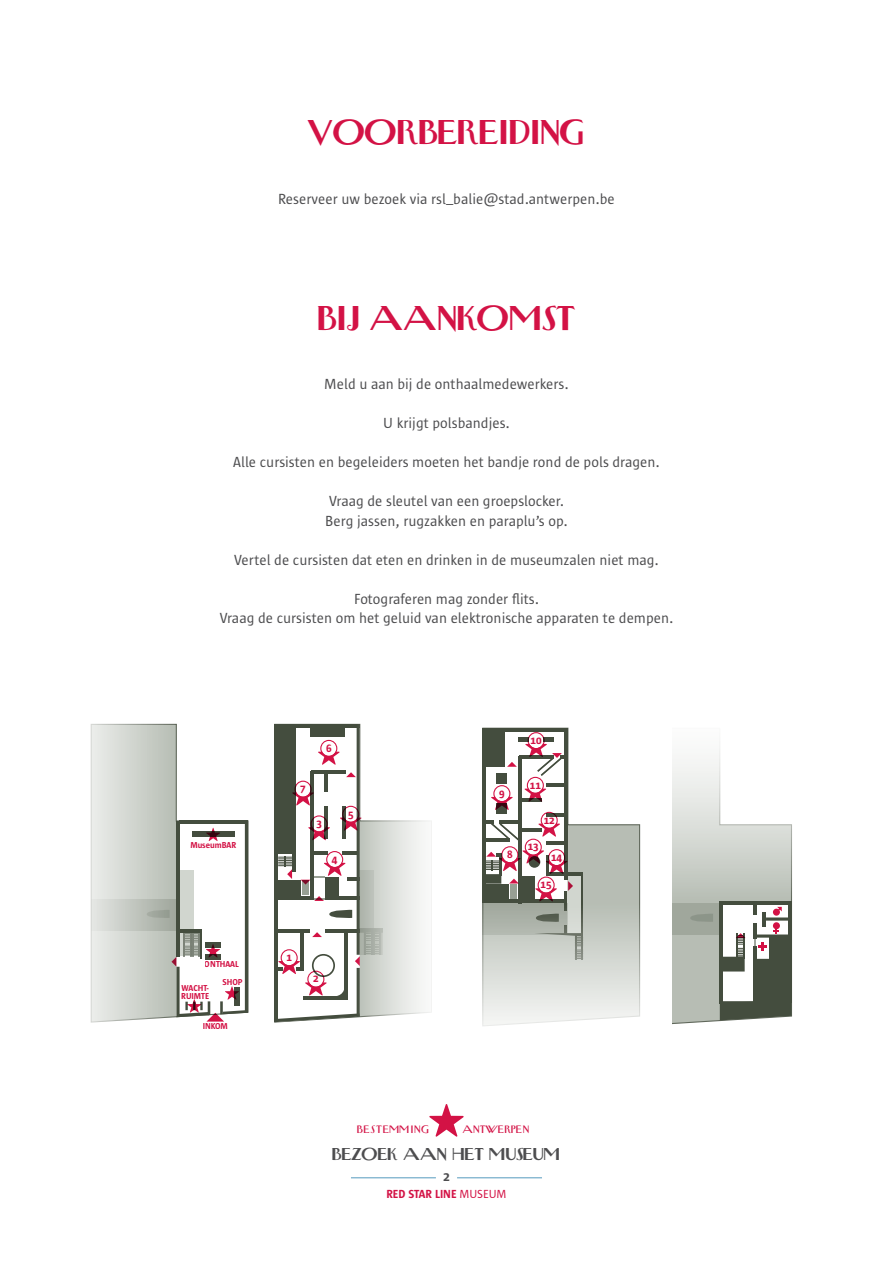
<style>
.page{position:relative;width:893px;height:1263px;background:#fff}
.page>*{position:absolute;margin:0;border:0;box-sizing:border-box;transform-origin:0 0}
.t1{font:700 24px "Newyorkertype";letter-spacing:-.04em;color:#d31245}
.t2{font:15px/19.5px "Sun Sans";color:#4d4d4f}
.t3{font:700 13.5px "Sun";color:#4d4d4f}
.t4{font:700 12px "Newyorkertype";letter-spacing:-.04em;color:#4d4d4f}
.t5{font:600 12px "Sun Sans";color:#d31245}
.t6{font:600 11.1px "Sun Sans";color:#d31245}
.t7{font:600 8.85px/7.2px "Sun Sans";color:#d31245}
.t8{font:7.5px "Newyorkertype";letter-spacing:.09em;color:#d31245}
.t9{font:7.5px "Newyorkertype";color:#d31245}
.s1{font-weight:400}
</style>
<div class="page">
<svg style="left:429px;top:1104px;width:35px;height:33px"></svg>
<svg style="left:672px;top:742px;width:120px;height:283px"></svg>
<div style="left:773px;top:922px;width:7px;height:7px;background:#d31245;border-radius:50%"></div>
<svg style="left:482px;top:728px;width:158px;height:298px"></svg>
<div style="left:483px;top:730px;width:22px;height:36px;background:#444d3e"></div>
<hr style="left:483px;top:728px;width:85px;height:3px;background:#444d3e">
<hr style="left:565px;top:728px;width:3px;height:152px;background:#444d3e">
<svg style="left:483px;top:732px;width:100px;height:228px"></svg>
<svg style="left:274px;top:820px;width:158px;height:203px"></svg>
<div style="left:360px;top:931px;width:22px;height:24px;background:#c3c7c0"></div>
<svg style="left:274px;top:724px;width:107px;height:298px"></svg>
<svg style="left:91px;top:724px;width:158px;height:299px"></svg>
<hr style="left:179px;top:821px;width:69px;height:3px;background:#444d3e">
<hr style="left:176px;top:821px;width:3px;height:135px;background:#444d3e">
<svg style="left:91px;top:899px;width:56px;height:31px;background:#cdd1cc"></svg>
<svg style="left:147px;top:822px;width:101px;height:199px"></svg>
<hr style="left:351px;top:1177px;width:85px;height:1px;background:#569bbe">
<hr style="left:457px;top:1177px;width:85px;height:1px;background:#569bbe">
<h1 class="t1" style="left:308px;top:122px;width:279px">VOORBEREIDING</h1>
<p class="t2" style="left:278px;top:189px;width:338px">Reserveer uw bezoek via rsl_balie@stad.antwerpen.be</p>
<h1 class="t1" style="left:318px;top:307px;width:87px">BIJ AA</h1>
<h1 class="t1" style="left:438px;top:307px;width:139px">NKOMST</h1>
<p class="t2" style="left:324px;top:375px;width:246px">Meld u aan bij de onthaalmedewerkers.</p>
<p class="t2" style="left:383px;top:414px;width:128px">U krijgt polsbandjes.</p>
<p class="t2" style="left:233px;top:453px;width:428px">Alle cursisten en begeleiders moeten het bandje rond de pols dragen.</p>
<p class="t2" style="left:325px;top:492px;width:244px">Vraag de sleutel van een groepslocker.<br>Berg jassen, rugzakken en paraplu’s op.</p>
<p class="t2" style="left:234px;top:550px;width:426px">Vertel de cursisten dat eten en drinken in de museumzalen niet mag.</p>
<p class="t2" style="left:220px;top:589px;width:455px;text-align:center">Fotograferen mag zonder flits.<br>Vraag de cursisten om het geluid van elektronische apparaten te dempen.</p>
<p class="t7" style="left:190px;top:841px;width:47px">MuseumBAR</p>
<p class="t7" style="left:205px;top:960px;width:35px">ONTHAAL</p>
<p class="t7" style="left:181px;top:985px;width:29px">WACHT-<br>RUIMTE</p>
<p class="t7" style="left:222px;top:979px;width:22px">SHOP</p>
<p class="t7" style="left:203px;top:1022px;width:27px">INKOM</p>
<p class="t6" style="left:326px;top:742px;width:7px">6</p>
<p class="t6" style="left:300px;top:783px;width:7px">7</p>
<p class="t6" style="left:316px;top:818px;width:7px">3</p>
<p class="t6" style="left:348px;top:808px;width:7px">5</p>
<p class="t6" style="left:332px;top:853px;width:7px">4</p>
<p class="t6" style="left:286px;top:951px;width:7px">1</p>
<p class="t6" style="left:313px;top:973px;width:7px">2</p>
<p class="t6" style="left:499px;top:787px;width:7px">9</p>
<p class="t6" style="left:507px;top:848px;width:7px">8</p>
<p class="t6" style="left:531px;top:734px;width:13px">10</p>
<p class="t6" style="left:530px;top:779px;width:13px">11</p>
<p class="t6" style="left:544px;top:814px;width:13px">12</p>
<p class="t6" style="left:528px;top:841px;width:13px">13</p>
<p class="t6" style="left:551px;top:851px;width:13px">14</p>
<p class="t6" style="left:541px;top:879px;width:13px">15</p>
<p class="t8" style="left:357px;top:1126px;width:74px">BESTEMMING</p>
<p class="t9" style="left:463px;top:1126px;width:68px">ANTWERPEN</p>
<p class="t4" style="left:332px;top:1148px;width:89px">BEZOEK AA</p>
<p class="t4" style="left:437px;top:1148px;width:125px">N HET MUSEUM</p>
<p class="t3" style="left:443px;top:1169px;width:8px">2</p>
<p class="t5" style="left:386px;top:1188px;width:122px">RED STAR LINE <span class="s1">MUSEUM</span></p>
</div>
